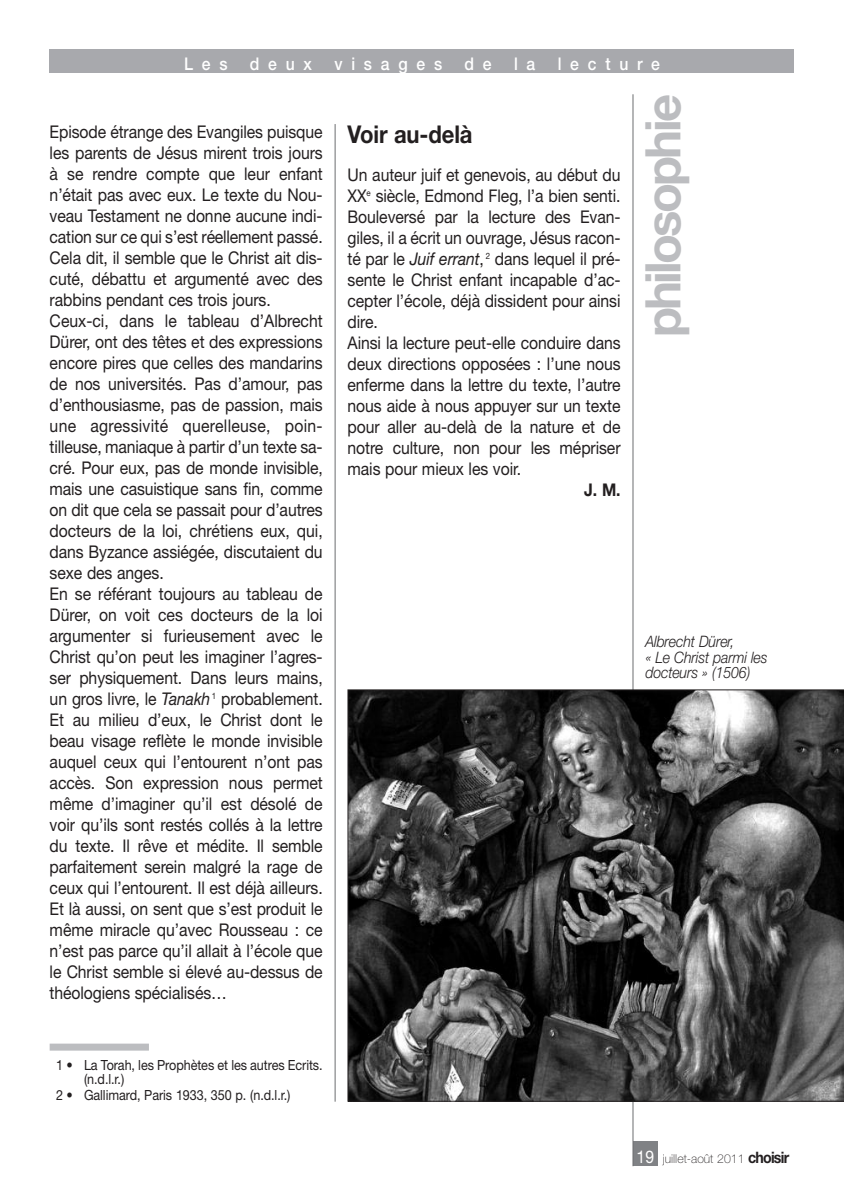
<style>
.page{position:relative;width:844px;height:1191px;background:#fff}
.page>*{position:absolute;margin:0;border:0;box-sizing:border-box;transform-origin:0 0}
.t1{font:700 49px "Helvetica Neue";letter-spacing:-.055em;color:#bcbdc0}
.t2{font:700 24.5px "Helvetica Neue";letter-spacing:-.005em;color:#231f20;scale:.9 1}
.t3{font:17.5px/21px "Helvetica Neue";letter-spacing:-.005em;color:#231f20;scale:.9 1}
.t4{font:500 17.5px "Helvetica Neue";letter-spacing:.555em;color:#fff;scale:.9 1}
.t5{font:700 17.5px "Helvetica Neue";color:#231f20;scale:.9 1}
.t6{font:17.5px "Helvetica Neue";color:#fff;scale:.9 1}
.t7{font:italic 300 15.75px/15.8px "Helvetica Neue";letter-spacing:-.01em;color:#231f20;scale:.9 1}
.t8{font:14px/14px "Helvetica Neue";letter-spacing:-.005em;color:#231f20;scale:.9 1}
.t9{font:100 12.25px "Helvetica Neue";color:#231f20}
.s1{font-style:italic}
.s2{font-weight:700;font-size:15.75px}
</style>
<div class="page">
<div style="left:50px;top:50px;width:744px;height:23px;background:#a8a9ad"></div>
<hr style="left:334px;top:124px;width:1px;height:977px;background:#6c6d70">
<div style="left:632px;top:1141px;width:25px;height:25px;background:#808285"></div>
<hr style="left:632px;top:94px;width:1px;height:1072px;background:#6c6d70">
<div style="left:50px;top:1043px;width:99px;height:7px;background:#bcbdc0"></div>
<svg style="left:347px;top:689px;width:496px;height:412px;background:#444"></svg>
<p class="t4" style="left:184px;top:57px;width:50px">Les</p>
<p class="t4" style="left:250px;top:57px;width:71px">deux</p>
<p class="t4" style="left:334px;top:57px;width:121px">visages</p>
<p class="t4" style="left:464px;top:57px;width:32px">d e</p>
<p class="t4" style="left:514px;top:57px;width:25px">l a</p>
<p class="t4" style="left:557px;top:57px;width:115px">lecture</p>
<p class="t3" style="left:50px;top:122px;width:305px">Episode étrange des Evangiles puisque les parents de Jésus mirent trois jours à se rendre compte que leur enfant n’était pas avec eux. Le texte du Nou&shy;veau Testament ne donne aucune indi&shy;cation sur ce qui s’est réellement passé.<br>Cela dit, il semble que le Christ ait dis&shy;cuté, débattu et argumenté avec des rabbins pendant ces trois jours.<br>Ceux-ci, dans le tableau d’Albrecht Dürer, ont des têtes et des expressions encore pires que celles des mandarins de nos universités. Pas d’amour, pas d’enthousiasme, pas de passion, mais une agressivité querelleuse, poin&shy;tilleuse, maniaque à partir d’un texte sa&shy;cré. Pour eux, pas de monde invisible, mais une casuistique sans fin, comme on dit que cela se passait pour d’autres docteurs de la loi, chrétiens eux, qui, dans Byzance assiégée, discutaient du sexe des anges.<br>En se référant toujours au tableau de Dürer, on voit ces docteurs de la loi argumenter si furieusement avec le Christ qu’on peut les imaginer l’agres&shy;ser physiquement. Dans leurs mains, un gros livre, le <span class="s1">Tanakh</span> <sup>1</sup> probablement.<br>Et au milieu d’eux, le Christ dont le beau visage reflète le monde invisible auquel ceux qui l’entourent n’ont pas accès. Son expression nous permet même d’imaginer qu’il est désolé de voir qu’ils sont restés collés à la lettre du texte. Il rêve et médite. Il semble parfaitement serein malgré la rage de ceux qui l’entourent. Il est déjà ailleurs.<br>Et là aussi, on sent que s’est produit le même miracle qu’avec Rousseau : ce n’est pas parce qu’il allait à l’école que le Christ semble si élevé au-dessus de théologiens spécialisés…</p>
<h2 class="t2" style="left:347px;top:125px;width:140px">Voir au-delà</h2>
<p class="t3" style="left:347px;top:166px;width:305px">Un auteur juif et genevois, au début du XX<sup>e</sup> siècle, Edmond Fleg, l’a bien senti.<br>Bouleversé par la lecture des Evan&shy;giles, il a écrit un ouvrage, Jésus racon&shy;té par le <span class="s1">Juif errant</span>, <sup>2</sup> dans lequel il pré&shy;sente le Christ enfant incapable d’ac&shy;cepter l’école, déjà dissident pour ainsi dire.<br>Ainsi la lecture peut-elle conduire dans deux directions opposées : l’une nous enferme dans la lettre du texte, l’autre nous aide à nous appuyer sur un texte pour aller au-delà de la nature et de notre culture, non pour les mépriser mais pour mieux les voir.</p>
<p class="t5" style="left:584px;top:483px;width:42px">J. M.</p>
<h1 class="t1" style="left:645px;top:337px;width:244px;rotate:-90deg">philosophie</h1>
<p class="t7" style="left:645px;top:635px;width:137px">Albrecht Dürer,<br>« Le Christ parmi les docteurs » (1506)</p>
<p class="t8" style="left:84px;top:1059px;width:266px;text-indent:-28px">1 • La Torah, les Prophètes et les autres Ecrits. (n.d.l.r.)</p>
<p class="t8" style="left:56px;top:1089px;width:262px">2 • Gallimard, Paris 1933, 350 p. (n.d.l.r.)</p>
<p class="t6" style="left:636px;top:1150px;width:21px">19</p>
<p class="t9" style="left:662px;top:1153px;width:128px">juillet-août 2011 <span class="s2">choisir</span></p>
</div>
